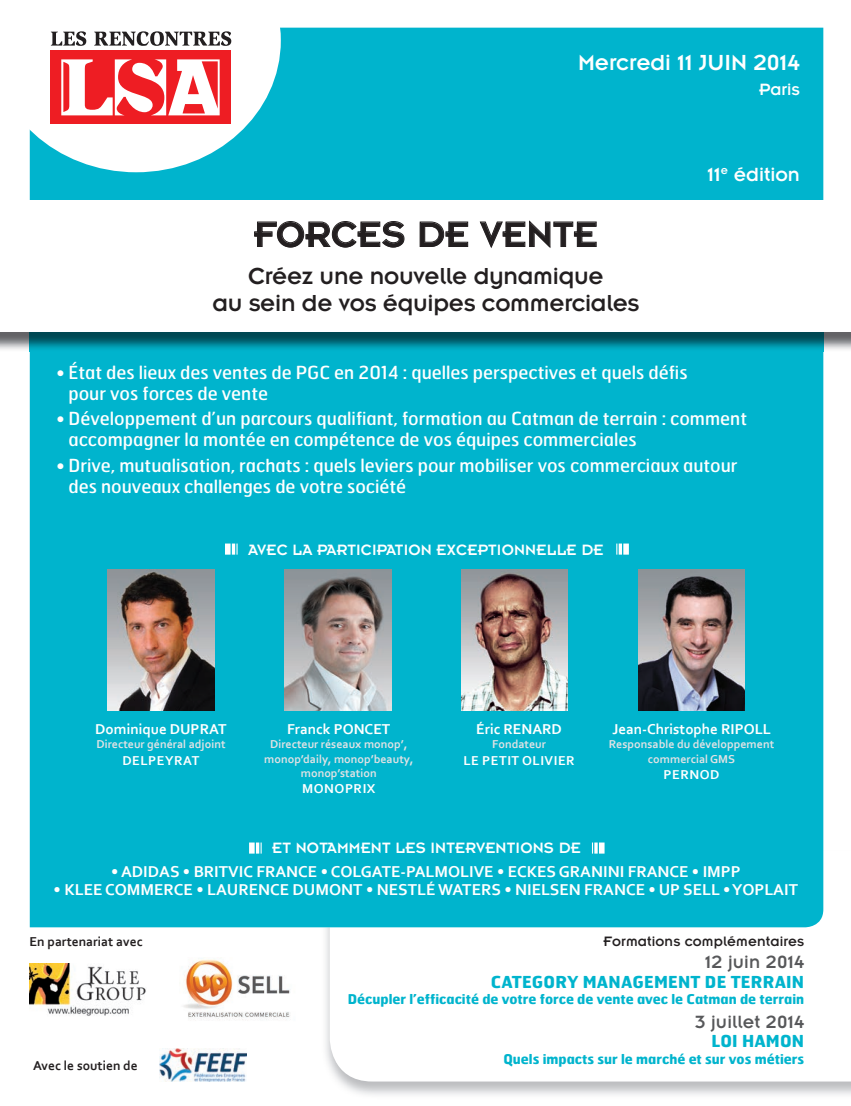
<style>
.page{position:relative;width:851px;height:1106px;background:#fff}
.page>*{position:absolute;margin:0;border:0;box-sizing:border-box;transform-origin:0 0}
.t1{font:39px "Insignia LT Std";letter-spacing:.01em;color:#231f20}
.t2{font:25.5px/27px "Insignia LT Std";letter-spacing:-.01em;color:#231f20;text-align:center}
.t3{font:24px "Insignia LT Std";color:#fff}
.t4{font:21px "Insignia LT Std";color:#fff}
.t5{font:19.5px "Insignia LT Std";letter-spacing:.01em;color:#57585a}
.t6{font:18px/21px "Hermes";color:#fff}
.t7{font:18px "Insignia LT Std";color:#fff}
.t8{font:700 16.5px "Corbel";color:#fff}
.t9{font:16.5px "Insignia LT Std";letter-spacing:.01em;color:#fff}
.t10{font:700 16.5px "Hermes";letter-spacing:.01em;color:#00b4cd}
.t11{font:700 15px "Corbel";color:#fff}
.t12{font:15px "Insignia LT Std";letter-spacing:.01em;color:#231f20}
.t13{font:700 13.5px "Hermes";color:#00b4cd}
.t14{font:700 13.5px "Corbel";letter-spacing:.04em;color:#fff}
.t15{font:700 13.5px "Corbel";color:#231f20}
.t16{font:700 12px/14.4px "Corbel";color:#e1e2e4;text-align:center}
</style>
<div class="page">
<svg style="left:330px;top:850px;width:494px;height:231px"></svg>
<div style="left:30px;top:28px;width:793px;height:899px;background:#00b4cd"></div>
<img style="left:30px;top:332px;width:793px;height:19px">
<div style="left:0;top:200px;width:850px;height:132px;background:#fff"></div>
<svg style="left:29px;top:27px;width:252px;height:145px"></svg>
<img style="left:30px;top:963px;width:116px;height:53px">
<img style="left:159px;top:1048px;width:88px;height:33px">
<img style="left:183px;top:958px;width:107px;height:62px">
<svg style="left:254px;top:221px;width:150px;height:26px"></svg>
<svg style="left:419px;top:221px;width:49px;height:26px"></svg>
<svg style="left:479px;top:220px;width:117px;height:28px"></svg>
<div style="left:50px;top:51px;width:180px;height:73px;background:#ee1d23"></div>
<svg style="left:61px;top:59px;width:159px;height:56px"></svg>
<svg style="left:51px;top:31px;width:35px;height:15px"></svg>
<svg style="left:94px;top:31px;width:137px;height:15px"></svg>
<svg style="left:603px;top:935px;width:201px;height:13px"></svg>
<svg style="left:249px;top:842px;width:12px;height:11px"></svg>
<svg style="left:592px;top:842px;width:12px;height:11px"></svg>
<svg style="left:225px;top:543px;width:12px;height:11px"></svg>
<svg style="left:616px;top:543px;width:12px;height:11px"></svg>
<img style="left:284px;top:569px;width:107px;height:141px">
<img style="left:461px;top:569px;width:107px;height:141px">
<img style="left:638px;top:569px;width:106px;height:141px">
<img style="left:108px;top:569px;width:106px;height:141px">
<h3 class="t3" style="left:578px;top:51px;width:223px">Mercredi 11 JUIN 2014</h3>
<p class="t7" style="left:759px;top:80px;width:42px">Paris</p>
<h1 class="t1" style="left:254px;top:214px;width:345px">FORCES DE VENTE</h1>
<h2 class="t2" style="left:212px;top:262px;width:428px">Créez une nouvelle dynamique<br>au sein de vos équipes commerciales</h2>
<p class="t4" style="left:707px;top:164px;width:94px">11<sup>e</sup> édition</p>
<p class="t6" style="left:68px;top:361px;width:620px;text-indent:-12px">• État des lieux des ventes de PGC en 2014 : quelles perspectives et quels défis pour vos forces de vente</p>
<p class="t6" style="left:68px;top:408px;width:680px;text-indent:-12px">• Développement d’un parcours qualifiant, formation au Catman de terrain : comment accompagner la montée en compétence de vos équipes commerciales</p>
<p class="t6" style="left:68px;top:454px;width:670px;text-indent:-12px">• Drive, mutualisation, rachats : quels leviers pour mobiliser vos commerciaux autour des nouveaux challenges de votre société</p>
<p class="t9" style="left:248px;top:541px;width:357px">AVEC LA PARTICIPATION EXCEPTIONNELLE DE</p>
<p class="t11" style="left:95px;top:719px;width:133px">Dominique DUPRAT</p>
<p class="t16" style="left:96px;top:737px;width:131px">Directeur général adjoint</p>
<p class="t14" style="left:122px;top:751px;width:79px">DELPEYRAT</p>
<p class="t11" style="left:287px;top:719px;width:105px">Franck PONCET</p>
<p class="t16" style="left:264px;top:737px;width:151px">Directeur réseaux monop’, monop’daily, monop’beauty, monop’station</p>
<p class="t14" style="left:302px;top:780px;width:75px">MONOPRIX</p>
<p class="t11" style="left:476px;top:719px;width:87px">Éric RENARD</p>
<p class="t16" style="left:492px;top:737px;width:55px">Fondateur</p>
<p class="t14" style="left:463px;top:751px;width:113px">LE PETIT OLIVIER</p>
<p class="t9" style="left:272px;top:839px;width:310px">ET NOTAMMENT LES INTERVENTIONS DE</p>
<p class="t11" style="left:612px;top:719px;width:160px">Jean-Christophe RIPOLL</p>
<p class="t16" style="left:608px;top:737px;width:167px">Responsable du développement commercial GMS</p>
<p class="t14" style="left:663px;top:766px;width:57px">PERNOD</p>
<p class="t8" style="left:111px;top:861px;width:631px">• ADIDAS • BRITVIC FRANCE • COLGATE-PALMOLIVE • ECKES GRANINI FRANCE • IMPP</p>
<p class="t8" style="left:54px;top:879px;width:745px">• KLEE COMMERCE • LAURENCE DUMONT • NESTLÉ WATERS • NIELSEN FRANCE • UP SELL • YOPLAIT</p>
<p class="t15" style="left:30px;top:933px;width:114px">En partenariat avec</p>
<p class="t15" style="left:33px;top:1056px;width:106px">Avec le soutien de</p>
<p class="t12" style="left:603px;top:933px;width:202px">Formations complémentaires</p>
<p class="t5" style="left:705px;top:952px;width:100px">12 juin 2014</p>
<p class="t10" style="left:490px;top:971px;width:315px">CATEGORY MANAGEMENT DE TERRAIN</p>
<p class="t13" style="left:348px;top:990px;width:458px">Décupler l’efficacité de votre force de vente avec le Catman de terrain</p>
<p class="t10" style="left:711px;top:1030px;width:94px">LOI HAMON</p>
<p class="t13" style="left:503px;top:1050px;width:302px">Quels impacts sur le marché et sur vos métiers</p>
<p class="t5" style="left:695px;top:1011px;width:111px">3 juillet 2014</p>
</div>
